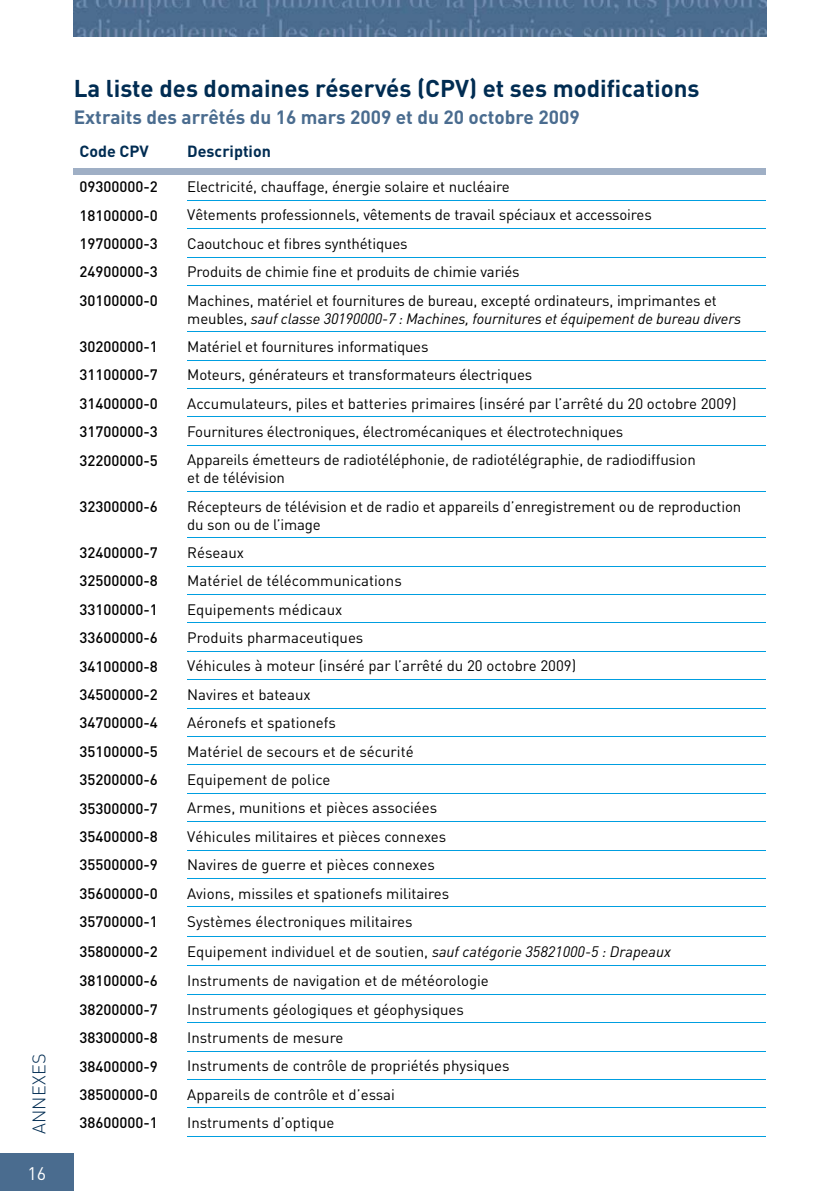
<style>
.page{position:relative;width:840px;height:1191px;background:#fff}
.page>*{position:absolute;margin:0;border:0;box-sizing:border-box;transform-origin:0 0}
.t1{font:700 24px "DIN";color:#002c52}
.t2{font:700 19px "DIN";color:#4a6c8f}
.t3{font:300 18px "DIN";letter-spacing:.015em;color:#002c52}
.t4{font:18px "DIN";color:#fff}
.t5{font:700 16px "DIN";color:#002c52}
.t6{font:15px/18px "DIN";letter-spacing:-.01em;color:#000}
.t7{font:500 15px "DIN";color:#000}
.s1{font-style:italic}
</style>
<div class="page">
<img style="left:74px;top:0;width:691px;height:37px">
<div style="left:0;top:1154px;width:74px;height:37px;background:#4a6c8f"></div>
<hr style="left:187px;top:200px;width:578px;height:1px;background:#009ee0">
<hr style="left:187px;top:228px;width:578px;height:1px;background:#009ee0">
<hr style="left:187px;top:285px;width:578px;height:1px;background:#009ee0">
<hr style="left:187px;top:331px;width:578px;height:1px;background:#009ee0">
<hr style="left:187px;top:360px;width:578px;height:1px;background:#009ee0">
<hr style="left:187px;top:445px;width:578px;height:1px;background:#009ee0">
<hr style="left:187px;top:491px;width:578px;height:1px;background:#009ee0">
<hr style="left:187px;top:537px;width:578px;height:1px;background:#009ee0">
<hr style="left:187px;top:566px;width:578px;height:1px;background:#009ee0">
<hr style="left:187px;top:594px;width:578px;height:1px;background:#009ee0">
<hr style="left:187px;top:622px;width:578px;height:1px;background:#009ee0">
<hr style="left:187px;top:708px;width:578px;height:1px;background:#009ee0">
<hr style="left:187px;top:736px;width:578px;height:1px;background:#009ee0">
<hr style="left:187px;top:764px;width:578px;height:1px;background:#009ee0">
<hr style="left:187px;top:793px;width:578px;height:1px;background:#009ee0">
<hr style="left:187px;top:821px;width:578px;height:1px;background:#009ee0">
<hr style="left:187px;top:849px;width:578px;height:1px;background:#009ee0">
<hr style="left:187px;top:878px;width:578px;height:1px;background:#009ee0">
<hr style="left:187px;top:906px;width:578px;height:1px;background:#009ee0">
<hr style="left:187px;top:936px;width:578px;height:1px;background:#009ee0">
<hr style="left:187px;top:965px;width:578px;height:1px;background:#009ee0">
<hr style="left:187px;top:994px;width:578px;height:1px;background:#009ee0">
<hr style="left:187px;top:1022px;width:578px;height:1px;background:#009ee0">
<hr style="left:187px;top:1050px;width:578px;height:1px;background:#009ee0">
<hr style="left:187px;top:1079px;width:578px;height:1px;background:#009ee0">
<hr style="left:187px;top:1107px;width:578px;height:1px;background:#009ee0">
<hr style="left:187px;top:1136px;width:578px;height:1px;background:#009ee0">
<hr style="left:187px;top:257px;width:578px;height:1px;background:#009ee0">
<div style="left:74px;top:169px;width:691px;height:6px;background:#9fafc5"></div>
<hr style="left:187px;top:416px;width:578px;height:1px;background:#009ee0">
<hr style="left:187px;top:651px;width:578px;height:1px;background:#009ee0">
<hr style="left:187px;top:679px;width:578px;height:1px;background:#009ee0">
<hr style="left:187px;top:388px;width:578px;height:1px;background:#0098d4">
<p class="t3" style="left:33px;top:1134px;width:82px;rotate:-90deg">ANNEXES</p>
<p class="t4" style="left:27px;top:1166px;width:20px">16</p>
<h1 class="t1" style="left:74px;top:80px;width:627px">La liste des domaines réservés (CPV) et ses modifications</h1>
<p class="t2" style="left:74px;top:110px;width:507px">Extraits des arrêtés du 16 mars 2009 et du 20 octobre 2009</p>
<p class="t5" style="left:79px;top:145px;width:71px">Code CPV</p>
<p class="t5" style="left:187px;top:145px;width:85px">Description</p>
<p class="t7" style="left:79px;top:181px;width:80px">09300000-2</p>
<p class="t6" style="left:187px;top:179px;width:323px">Electricité, chauffage, énergie solaire et nucléaire</p>
<p class="t7" style="left:79px;top:210px;width:80px">18100000-0</p>
<p class="t6" style="left:187px;top:208px;width:466px">Vêtements professionnels, vêtements de travail spéciaux et accessoires</p>
<p class="t7" style="left:79px;top:238px;width:80px">19700000-3</p>
<p class="t6" style="left:187px;top:236px;width:222px">Caoutchouc et fibres synthétiques</p>
<p class="t7" style="left:79px;top:267px;width:80px">24900000-3</p>
<p class="t6" style="left:187px;top:265px;width:334px">Produits de chimie fine et produits de chimie variés</p>
<p class="t7" style="left:79px;top:295px;width:80px">30100000-0</p>
<p class="t6" style="left:187px;top:293px;width:555px">Machines, matériel et fournitures de bureau, excepté ordinateurs, imprimantes et meubles, <span class="s1">sauf classe 30190000-7 : Machines, fournitures et équipement de bureau divers</span></p>
<p class="t7" style="left:79px;top:341px;width:80px">30200000-1</p>
<p class="t6" style="left:187px;top:339px;width:243px">Matériel et fournitures informatiques</p>
<p class="t7" style="left:79px;top:370px;width:80px">31100000-7</p>
<p class="t6" style="left:187px;top:368px;width:346px">Moteurs, générateurs et transformateurs électriques</p>
<p class="t7" style="left:79px;top:398px;width:80px">31400000-0</p>
<p class="t6" style="left:187px;top:396px;width:550px">Accumulateurs, piles et batteries primaires (inséré par l’arrêté du 20 octobre 2009)</p>
<p class="t7" style="left:79px;top:426px;width:80px">31700000-3</p>
<p class="t6" style="left:187px;top:424px;width:437px">Fournitures électroniques, électromécaniques et électrotechniques</p>
<p class="t7" style="left:79px;top:455px;width:80px">32200000-5</p>
<p class="t6" style="left:187px;top:453px;width:509px">Appareils émetteurs de radiotéléphonie, de radiotélégraphie, de radiodiffusion et de télévision</p>
<p class="t7" style="left:79px;top:501px;width:80px">32300000-6</p>
<p class="t6" style="left:187px;top:499px;width:555px">Récepteurs de télévision et de radio et appareils d’enregistrement ou de reproduction du son ou de l’image</p>
<p class="t7" style="left:79px;top:547px;width:80px">32400000-7</p>
<p class="t6" style="left:187px;top:545px;width:58px">Réseaux</p>
<p class="t7" style="left:79px;top:575px;width:80px">32500000-8</p>
<p class="t6" style="left:187px;top:573px;width:216px">Matériel de télécommunications</p>
<p class="t7" style="left:79px;top:604px;width:80px">33100000-1</p>
<p class="t6" style="left:187px;top:602px;width:157px">Equipements médicaux</p>
<p class="t7" style="left:79px;top:632px;width:80px">33600000-6</p>
<p class="t6" style="left:187px;top:630px;width:177px">Produits pharmaceutiques</p>
<p class="t7" style="left:79px;top:661px;width:80px">34100000-8</p>
<p class="t6" style="left:187px;top:659px;width:390px">Véhicules à moteur (inséré par l’arrêté du 20 octobre 2009)</p>
<p class="t7" style="left:79px;top:689px;width:80px">34500000-2</p>
<p class="t6" style="left:187px;top:687px;width:125px">Navires et bateaux</p>
<p class="t7" style="left:79px;top:717px;width:80px">34700000-4</p>
<p class="t6" style="left:187px;top:715px;width:150px">Aéronefs et spationefs</p>
<p class="t7" style="left:79px;top:746px;width:80px">35100000-5</p>
<p class="t6" style="left:187px;top:744px;width:228px">Matériel de secours et de sécurité</p>
<p class="t7" style="left:79px;top:774px;width:80px">35200000-6</p>
<p class="t6" style="left:187px;top:772px;width:145px">Equipement de police</p>
<p class="t7" style="left:79px;top:803px;width:80px">35300000-7</p>
<p class="t6" style="left:187px;top:801px;width:251px">Armes, munitions et pièces associées</p>
<p class="t7" style="left:79px;top:831px;width:80px">35400000-8</p>
<p class="t6" style="left:187px;top:829px;width:260px">Véhicules militaires et pièces connexes</p>
<p class="t7" style="left:79px;top:859px;width:80px">35500000-9</p>
<p class="t6" style="left:187px;top:857px;width:249px">Navires de guerre et pièces connexes</p>
<p class="t7" style="left:79px;top:888px;width:80px">35600000-0</p>
<p class="t6" style="left:187px;top:886px;width:263px">Avions, missiles et spationefs militaires</p>
<p class="t7" style="left:79px;top:916px;width:80px">35700000-1</p>
<p class="t6" style="left:187px;top:914px;width:227px">Systèmes électroniques militaires</p>
<p class="t7" style="left:79px;top:946px;width:80px">35800000-2</p>
<p class="t6" style="left:187px;top:944px;width:485px">Equipement individuel et de soutien, <span class="s1">sauf catégorie 35821000-5 : Drapeaux</span></p>
<p class="t7" style="left:79px;top:975px;width:80px">38100000-6</p>
<p class="t6" style="left:187px;top:973px;width:303px">Instruments de navigation et de météorologie</p>
<p class="t7" style="left:79px;top:1004px;width:80px">38200000-7</p>
<p class="t6" style="left:187px;top:1002px;width:278px">Instruments géologiques et géophysiques</p>
<p class="t7" style="left:79px;top:1032px;width:80px">38300000-8</p>
<p class="t6" style="left:187px;top:1030px;width:158px">Instruments de mesure</p>
<p class="t7" style="left:79px;top:1060px;width:80px">38400000-9</p>
<p class="t6" style="left:187px;top:1058px;width:323px">Instruments de contrôle de propriétés physiques</p>
<p class="t7" style="left:79px;top:1089px;width:80px">38500000-0</p>
<p class="t6" style="left:187px;top:1087px;width:209px">Appareils de contrôle et d’essai</p>
<p class="t7" style="left:79px;top:1117px;width:80px">38600000-1</p>
<p class="t6" style="left:187px;top:1115px;width:148px">Instruments d’optique</p>
</div>
